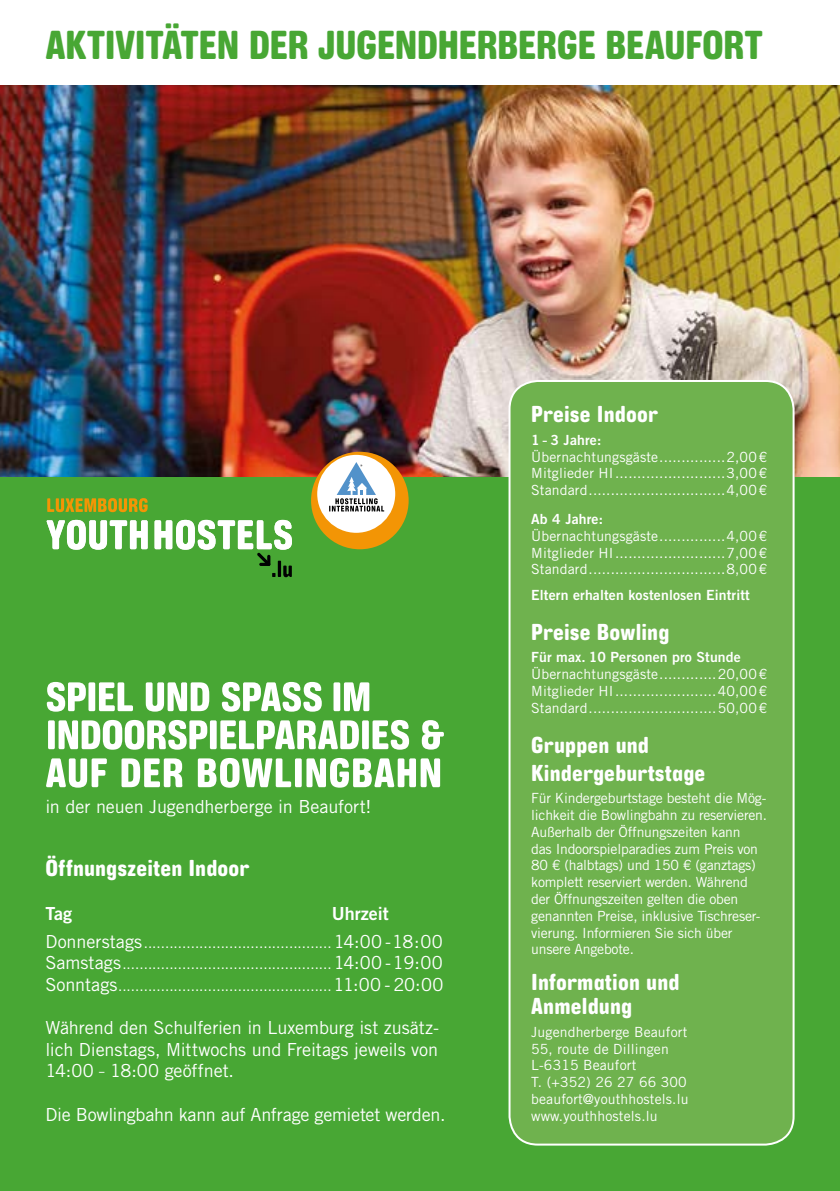
<style>
.page{position:relative;width:840px;height:1191px;background:#fff}
.page>*{position:absolute;margin:0;border:0;box-sizing:border-box;transform-origin:0 0}
.t1{font:50px/38px "Ketchupa";letter-spacing:-.015em;color:#fff}
.t2{font:49px "Ketchupa";letter-spacing:-.02em;color:#48a734}
.TITEL_2{font:28px/28px "Ketchupa";letter-spacing:.005em;color:#fff}
.t3{font:18px/21.6px "Trade Gothic LT Std";letter-spacing:-.01em;color:#fff;text-align:justify}
.t4{font:18px "Trade Gothic LT Std Bd 2";color:#fff}
.Paragraph_Style_1{font:14px/16.8px "Trade Gothic LT Std";letter-spacing:-.015em;color:#fff}
.Paragraph_Style_1-2{font:14px/16.8px "Trade Gothic LT Std";letter-spacing:.01em;color:#fff}
.t5{font:14px "Trade Gothic LT Std Bd 2";letter-spacing:.01em;color:#fff}
.s1{font-size:18px}
</style>
<div class="page">
<div style="left:0;top:463px;width:839px;height:728px;background:#48a734"></div>
<img style="left:0;top:85px;width:839px;height:391px">
<div style="left:311px;top:452px;width:97px;height:97px;background:#f39505;border-radius:50%"></div>
<div style="left:317px;top:455px;width:78px;height:78px;background:#fff;border-radius:50%"></div>
<svg style="left:329px;top:462px;width:55px;height:49px"></svg>
<svg style="left:47px;top:520px;width:100px;height:30px"></svg>
<svg style="left:47px;top:498px;width:100px;height:14px"></svg>
<svg style="left:154px;top:520px;width:138px;height:57px"></svg>
<div style="left:509px;top:381px;width:284px;height:763px;background:#6fb24e;border-radius:28px"></div>
<div style="left:508px;top:380px;width:286px;height:765px;border:2px solid #fff;border-radius:28px"></div>
<p class="t2" style="left:45px;top:20px;width:718px">AKTIVITÄTEN DER JUGENDHERBERGE BEAUFORT</p>
<p class="t1" style="left:45px;top:677px;width:401px">SPIEL UND SPASS IM<br>INDOORSPIELPARADIES &amp;<br>AUF DER BOWLINGBAHN</p>
<p class="t3" style="left:45px;top:795px;width:327px">in der neuen Jugendherberge in Beaufort!</p>
<p class="TITEL_2" style="left:45px;top:853px;width:205px">Öffnungszeiten Indoor</p>
<p class="t4" style="left:45px;top:903px;width:28px">Tag</p>
<p class="t4" style="left:331px;top:903px;width:58px">Uhrzeit</p>
<p class="Paragraph_Style_1" style="left:45px;top:934px;width:398px"><span class="s1">Donnerstags</span>............................................<span class="s1">14:00 -18:00</span></p>
<p class="Paragraph_Style_1" style="left:45px;top:955px;width:398px"><span class="s1">Samstags</span>.................................................<span class="s1">14:00 -19:00</span></p>
<p class="Paragraph_Style_1" style="left:45px;top:977px;width:399px"><span class="s1">Sonntags</span>..................................................<span class="s1">11:00 - 20:00</span></p>
<p class="t3" style="left:45px;top:1016px;width:395px">Während den Schulferien in Luxemburg ist zusätz&shy;lich Dienstags, Mittwochs und Freitags jeweils von 14:00 – 18:00 geöffnet.</p>
<p class="t3" style="left:45px;top:1103px;width:401px">Die Bowlingbahn kann auf Anfrage gemietet werden.</p>
<p class="TITEL_2" style="left:531px;top:399px;width:128px">Preise Indoor</p>
<p class="t5" style="left:531px;top:431px;width:72px">1 – 3 Jahre:</p>
<p class="Paragraph_Style_1-2" style="left:531px;top:448px;width:238px">Übernachtungsgäste...............2,00€</p>
<p class="Paragraph_Style_1-2" style="left:531px;top:465px;width:238px">Mitglieder HI.........................3,00€</p>
<p class="Paragraph_Style_1-2" style="left:531px;top:481px;width:238px">Standard...............................4,00€</p>
<p class="t5" style="left:531px;top:510px;width:73px">Ab 4 Jahre:</p>
<p class="Paragraph_Style_1-2" style="left:531px;top:527px;width:238px">Übernachtungsgäste...............4,00€</p>
<p class="Paragraph_Style_1-2" style="left:531px;top:544px;width:238px">Mitglieder HI.........................7,00€</p>
<p class="Paragraph_Style_1-2" style="left:531px;top:561px;width:238px">Standard...............................8,00€</p>
<p class="t5" style="left:531px;top:586px;width:220px">Eltern erhalten kostenlosen Eintritt</p>
<p class="TITEL_2" style="left:531px;top:617px;width:140px">Preise Bowling</p>
<p class="t5" style="left:531px;top:648px;width:211px">Für max. 10 Personen pro Stunde</p>
<p class="Paragraph_Style_1-2" style="left:531px;top:665px;width:238px">Übernachtungsgäste.............20,00€</p>
<p class="Paragraph_Style_1-2" style="left:531px;top:682px;width:238px">Mitglieder HI.......................40,00€</p>
<p class="Paragraph_Style_1-2" style="left:531px;top:699px;width:238px">Standard.............................50,00€</p>
<p class="TITEL_2" style="left:531px;top:730px;width:175px">Gruppen und<br>Kindergeburtstage</p>
<p class="Paragraph_Style_1" style="left:531px;top:789px;width:237px">Für Kindergeburtstage besteht die Mög&shy;lichkeit die Bowlingbahn zu reservieren.<br>Außerhalb der Öffnungszeiten kann<br>das Indoorspielparadies zum Preis von 80 € (halbtags) und 150 € (ganztags) komplett reserviert werden. Während der Öffnungszeiten gelten die oben genannten Preise, inklusive Tischreser&shy;vierung. Informieren Sie sich über unsere Angebote.</p>
<p class="TITEL_2" style="left:531px;top:969px;width:150px;line-height:24px">Information und<br>Anmeldung</p>
<p class="Paragraph_Style_1-2" style="left:531px;top:1023px;width:157px">Jugendherberge Beaufort<br>55, route de Dillingen</p>
<p class="Paragraph_Style_1-2" style="left:531px;top:1057px;width:106px">L-6315 Beaufort</p>
<p class="Paragraph_Style_1-2" style="left:531px;top:1073px;width:157px">T. (+352) 26 27 66 300</p>
<p class="Paragraph_Style_1-2" style="left:531px;top:1090px;width:159px">beaufort@youthhostels.lu</p>
<p class="Paragraph_Style_1-2" style="left:531px;top:1107px;width:128px">www.youthhostels.lu</p>
</div>
